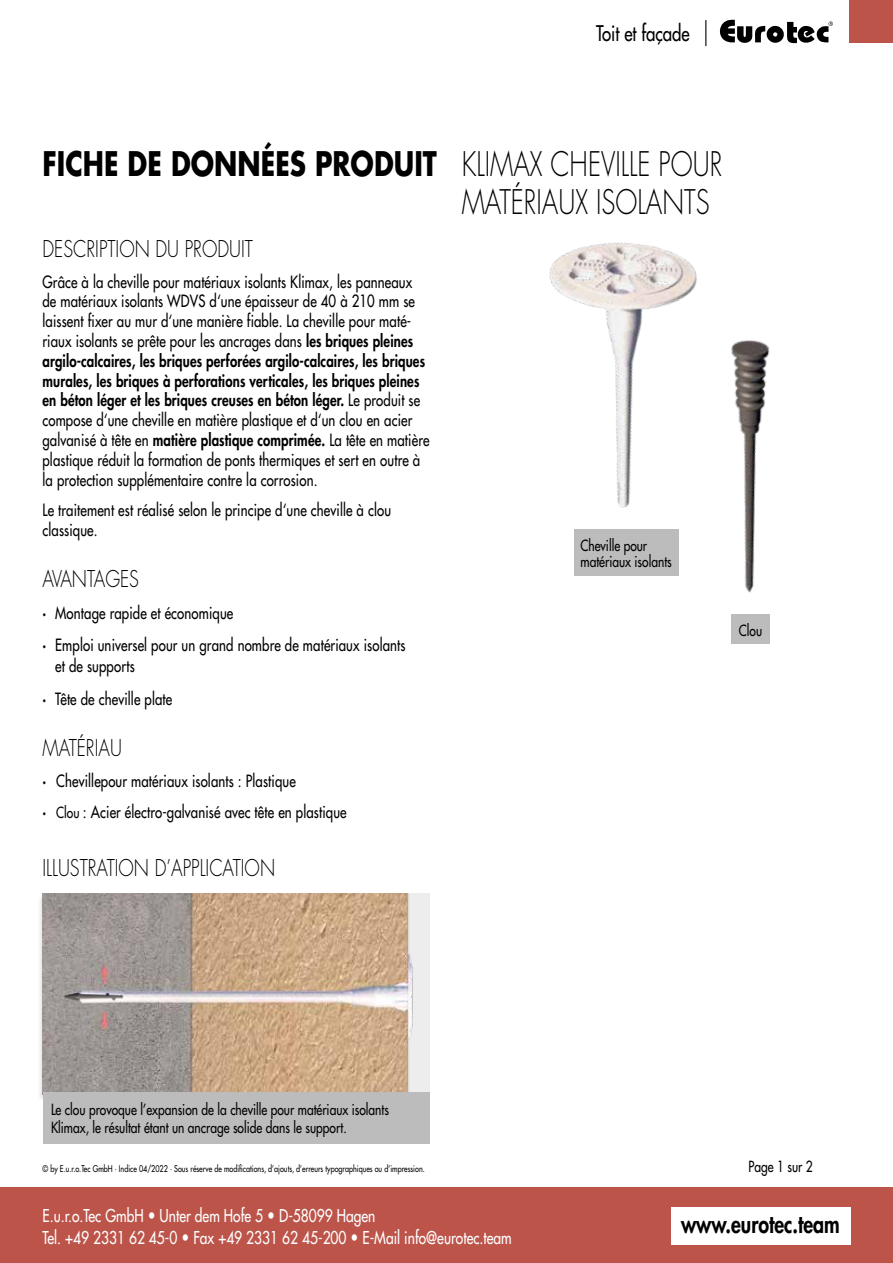
<style>
.page{position:relative;width:893px;height:1263px;background:#fff}
.page>*{position:absolute;margin:0;border:0;box-sizing:border-box;transform-origin:0 0}
.t1{font:300 33px/37.5px "Futura Std";color:#000;scale:.78 1}
.t2{font:800 24.3px "Futura Std";color:#000;scale:.8 1}
.t3{font:300 22.5px "Futura Std";color:#000;scale:.8 1}
.t4{font:500 21px "Futura Std";color:#000;scale:.8 1}
.t5{font:500 17.25px/22.5px "Futura Std";color:#fff;scale:.8 1}
.t6{font:500 16.5px/19.8px "Futura Std";letter-spacing:.01em;color:#000;scale:.8 1}
.t7{font:500 15px/18px "Futura Std";color:#000;scale:.8 1}
.t8{font:500 9px "Futura Std";color:#000;scale:.8 1}
.s1{font-weight:700}
.s2{font-weight:800}
.s3{font-size:15px}
</style>
<div class="page">
<div style="left:0;top:1187px;width:893px;height:76px;background:#bc544a"></div>
<div style="left:671px;top:1208px;width:179px;height:37px;background:#fff"></div>
<div style="left:849px;top:0;width:44px;height:43px;background:#bc544a"></div>
<svg style="left:720px;top:20px;width:113px;height:24px"></svg>
<svg style="left:705px;top:20px;width:1px;height:26px"></svg>
<div style="left:37px;top:894px;width:394px;height:207px;background:#000;opacity:.1"></div>
<img style="left:43px;top:893px;width:386px;height:199px">
<div style="left:43px;top:1092px;width:386px;height:51px;background:#bdbcbc"></div>
<img style="left:549px;top:242px;width:148px;height:266px">
<img style="left:659px;top:314px;width:111px;height:279px">
<div style="left:731px;top:614px;width:39px;height:30px;background:#bdbcbc"></div>
<div style="left:574px;top:529px;width:105px;height:47px;background:#bdbcbc"></div>
<p class="t4" style="left:596px;top:20px;width:118px">Toit et façade</p>
<h1 class="t1" style="left:462px;top:146px;width:335px;text-indent:-419px"><span class="s1">FICHE DE DONNÉES PRODUIT</span> KLIMAX CHEVILLE POUR<br>MATÉRIAUX ISOLANTS</h1>
<h3 class="t3" style="left:43px;top:235px;width:264px">DESCRIPTION DU PRODUIT</h3>
<p class="t6" style="left:43px;top:272px;width:485px">Grâce à la cheville pour matériaux isolants Klimax, les panneaux de matériaux isolants WDVS d‘une épaisseur de 40 à 210 mm se laissent fixer au mur d‘une manière fiable. La cheville pour maté&shy;riaux isolants se prête pour les ancrages dans <span class="s2">les briques pleines argilo-calcaires, les briques perforées argilo-calcaires, les briques murales, les briques à perforations verticales, les briques pleines en béton léger et les briques creuses en béton léger.</span> Le produit se compose d‘une cheville en matière plastique et d‘un clou en acier galvanisé à tête en <span class="s2">matière plastique comprimée.</span> La tête en matière plastique réduit la formation de ponts thermiques et sert en outre à la protection supplémentaire contre la corrosion.</p>
<p class="t6" style="left:43px;top:500px;width:437px">Le traitement est réalisé selon le principe d‘une cheville à clou classique.</p>
<h3 class="t3" style="left:43px;top:565px;width:122px">AVANTAGES</h3>
<p class="t6" style="left:43px;top:597px;width:455px;line-height:32.1px"><span class="s2">·</span> Montage rapide et économique<br><span class="s2">·</span> Emploi universel pour un grand nombre de matériaux isolants</p>
<p class="t6" style="left:43px;top:650px;width:164px;line-height:32.1px;text-indent:13px">et de supports<br><span class="s2">·</span> Tête de cheville plate</p>
<h3 class="t3" style="left:43px;top:734px;width:101px">MATÉRIAU</h3>
<p class="t6" style="left:43px;top:765px;width:382px;line-height:30.9px"><span class="s2">·</span> Chevillepour matériaux isolants : Plastique<br><span class="s2">·</span> <span class="s3">Clou</span> : Acier électro-galvanisé avec tête en plastique</p>
<h3 class="t3" style="left:43px;top:854px;width:292px">ILLUSTRATION D’APPLICATION</h3>
<p class="t7" style="left:581px;top:537px;width:116px;line-height:16.5px">Cheville pour matériaux isolants</p>
<p class="t7" style="left:739px;top:621px;width:31px">Clou</p>
<p class="t7" style="left:51px;top:1100px;width:424px">Le clou provoque l’expansion de la cheville pour matériaux isolants<br>Klimax, le résultat étant un ancrage solide dans le support.</p>
<p class="t8" style="left:43px;top:1163px;width:479px">© by E.u.r.o.Tec GmbH · Indice 04/2022 · Sous réserve de modifications, d’ajouts, d’erreurs typographiques ou d’impression.</p>
<p class="t7" style="left:748px;top:1158px;width:82px">Page 1 sur 2</p>
<p class="t5" style="left:43px;top:1204px;width:588px">E.u.r.o.Tec GmbH <span class="s2">•</span> Unter dem Hofe 5 <span class="s2">•</span> D-58099 Hagen<br>Tel. +49 2331 62 45-0 <span class="s2">•</span> Fax +49 2331 62 45-200 <span class="s2">•</span> E-Mail info@eurotec.team</p>
<h2 class="t2" style="left:681px;top:1208px;width:200px">www.eurotec.team</h2>
</div>
